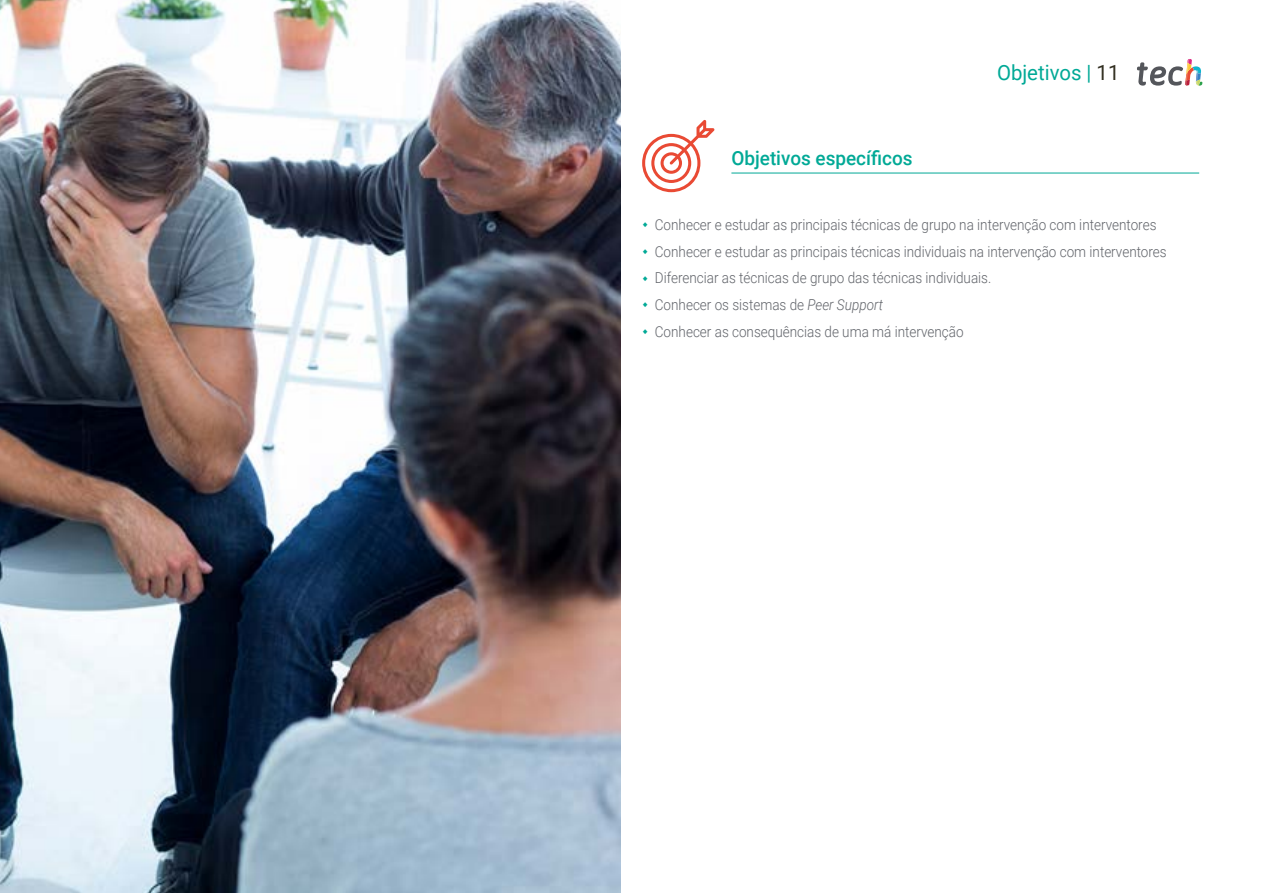
<style>
.page{position:relative;width:1263px;height:893px;background:#fff}
.page>*{position:absolute;margin:0;border:0;box-sizing:border-box;transform-origin:0 0}
.t1{font:21px "Roboto";color:#00a996}
.t2{font:500 19.5px "Roboto";color:#00a996}
.t3{font:300 15px/26.7px "Roboto";color:#61646a;scale:.9 1}
.s1{color:#312e20}
.s2{font-style:italic}
</style>
<div class="page">
<img style="left:0;top:0;width:621px;height:893px">
<svg style="left:1137px;top:59px;width:65px;height:27px"></svg>
<svg style="left:642px;top:120px;width:72px;height:72px"></svg>
<hr style="left:731px;top:173px;width:468px;height:1px;background:#00a996">
<h2 class="t2" style="left:731px;top:144px;width:183px">Objetivos específicos</h2>
<h1 class="t1" style="left:997px;top:57px;width:124px">Objetivos | <span class="s1">11</span></h1>
<p class="t3" style="left:655px;top:211px;width:570px">Conhecer e estudar as principais técnicas de grupo na intervenção com interventores Conhecer e estudar as principais técnicas individuais na intervenção com interventores Diferenciar as técnicas de grupo das técnicas individuais.<br>Conhecer os sistemas de <span class="s2">Peer Support<br></span>Conhecer as consequências de uma má intervenção</p>
</div>
